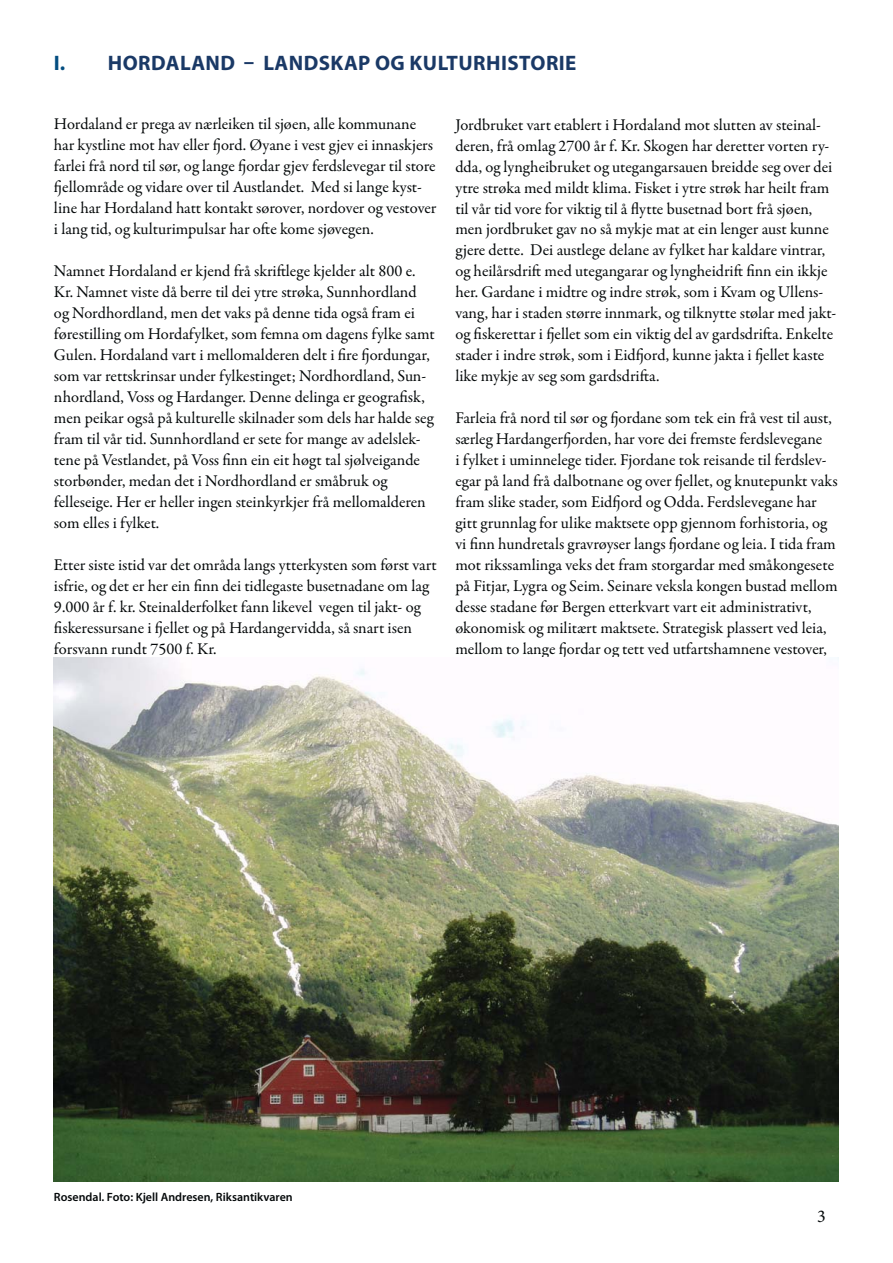
<style>
.page{position:relative;width:893px;height:1263px;background:#fff}
.page>*{position:absolute;margin:0;border:0;box-sizing:border-box;transform-origin:0 0}
.t1{font:700 21px "Myriad Pro";letter-spacing:.02em;color:#1a3966}
.t2{font:18px "Minion Pro";color:#040809}
.t3{font:16.5px/21px "Garamond Premr Pro";color:#040809}
.t4{font:600 12px "Myriad Pro";color:#040809}
.s1{color:#034d80}
</style>
<div class="page">
<img style="left:54px;top:657px;width:785px;height:525px">
<p class="t1" style="left:54px;top:50px;width:524px"><span class="s1">I.</span> HORDALAND – LANDSKAP OG KULTURHISTORIE</p>
<p class="t3" style="left:54px;top:115px;width:384px">Hordaland er prega av nærleiken til sjøen, alle kommunane har kystline mot hav eller fjord. Øyane i vest gjev ei innaskjers farlei frå nord til sør, og lange fjordar gjev ferdslevegar til store fjellområde og vidare over til Austlandet. Med si lange kyst&shy;line har Hordaland hatt kontakt sørover, nordover og vestover i lang tid, og kulturimpulsar har ofte kome sjøvegen.</p>
<p class="t3" style="left:54px;top:262px;width:382px">Namnet Hordaland er kjend frå skriftlege kjelder alt 800 e.<br>Kr. Namnet viste då berre til dei ytre strøka, Sunnhordland og Nordhordland, men det vaks på denne tida også fram ei førestilling om Hordafylket, som femna om dagens fylke samt Gulen. Hordaland vart i mellomalderen delt i fire fjordungar, som var rettskrinsar under fylkestinget; Nordhordland, Sun&shy;nhordland, Voss og Hardanger. Denne delinga er geografisk, men peikar også på kulturelle skilnader som dels har halde seg fram til vår tid. Sunnhordland er sete for mange av adelslek&shy;tene på Vestlandet, på Voss finn ein eit høgt tal sjølveigande storbønder, medan det i Nordhordland er småbruk og felleseige. Her er heller ingen steinkyrkjer frå mellomalderen som elles i fylket.</p>
<p class="t3" style="left:54px;top:556px;width:384px">Etter siste istid var det områda langs ytterkysten som først vart isfrie, og det er her ein finn dei tidlegaste busetnadane om lag 9.000 år f. kr. Steinalderfolket fann likevel vegen til jakt- og fiskeressursane i fjellet og på Hardangervidda, så snart isen forsvann rundt 7500 f. Kr.</p>
<p class="t3" style="left:455px;top:115px;width:382px">Jordbruket vart etablert i Hordaland mot slutten av steinal&shy;deren, frå omlag 2700 år f. Kr. Skogen har deretter vorten ry&shy;dda, og lyngheibruket og utegangarsauen breidde seg over dei ytre strøka med mildt klima. Fisket i ytre strøk har heilt fram til vår tid vore for viktig til å flytte busetnad bort frå sjøen, men jordbruket gav no så mykje mat at ein lenger aust kunne gjere dette. Dei austlege delane av fylket har kaldare vintrar, og heilårsdrift med utegangarar og lyngheidrift finn ein ikkje her. Gardane i midtre og indre strøk, som i Kvam og Ullens&shy;vang, har i staden større innmark, og tilknytte stølar med jakt&shy;og fiskerettar i fjellet som ein viktig del av gardsdrifta. Enkelte stader i indre strøk, som i Eidfjord, kunne jakta i fjellet kaste like mykje av seg som gardsdrifta.</p>
<p class="t3" style="left:455px;top:409px;width:384px">Farleia frå nord til sør og fjordane som tek ein frå vest til aust, særleg Hardangerfjorden, har vore dei fremste ferdslevegane<br>i fylket i uminnelege tider. Fjordane tok reisande til ferdslev&shy;egar på land frå dalbotnane og over fjellet, og knutepunkt vaks fram slike stader, som Eidfjord og Odda. Ferdslevegane har gitt grunnlag for ulike maktsete opp gjennom forhistoria, og vi finn hundretals gravrøyser langs fjordane og leia. I tida fram mot rikssamlinga veks det fram storgardar med småkongesete på Fitjar, Lygra og Seim. Seinare veksla kongen bustad mellom desse stadane før Bergen etterkvart vart eit administrativt, økonomisk og militært maktsete. Strategisk plassert ved leia, mellom to lange fjordar og tett ved utfartshamnene vestover,</p>
<p class="t4" style="left:54px;top:1192px;width:240px">Rosendal. Foto: Kjell Andresen, Riksantikvaren</p>
<p class="t2" style="left:817px;top:1205px;width:10px">3</p>
</div>
